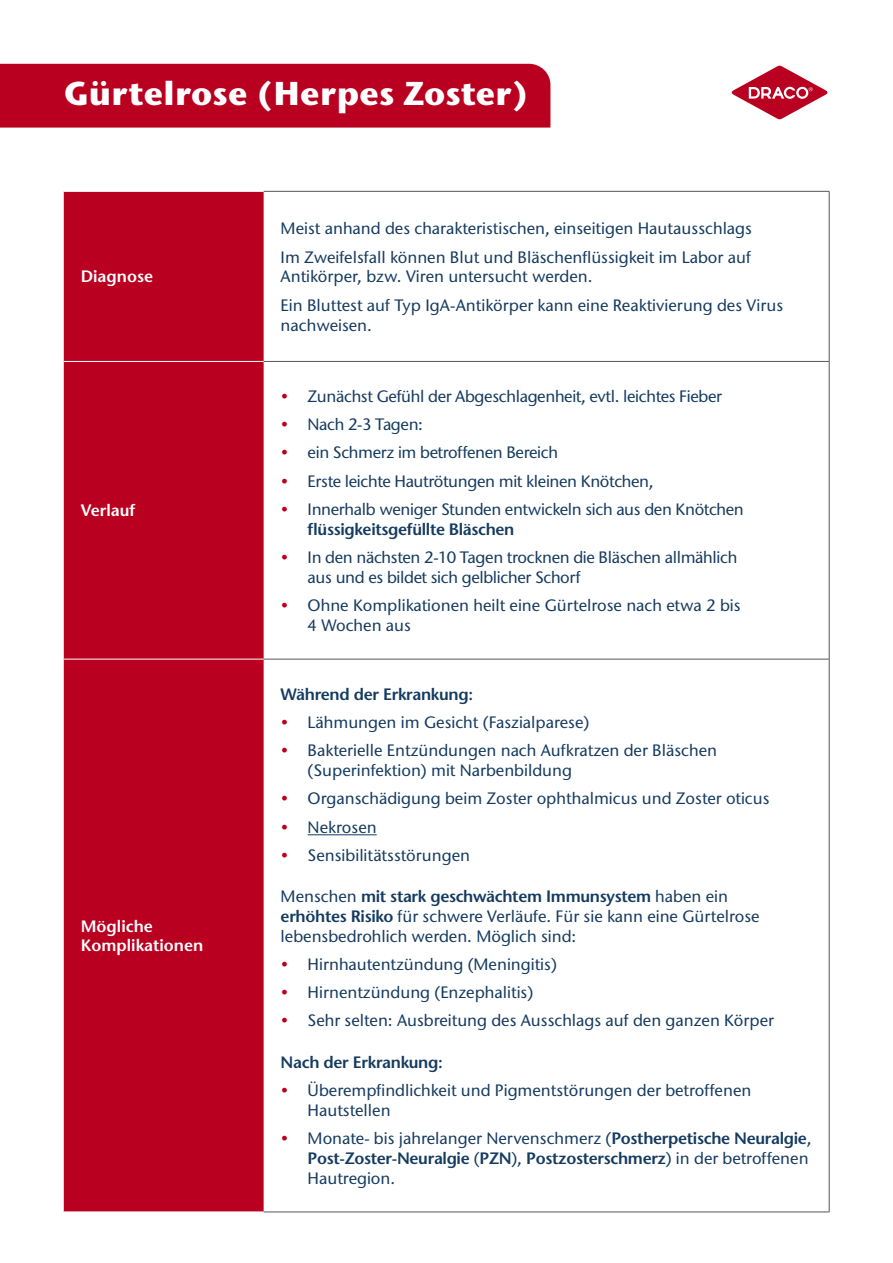
<style>
.page{position:relative;width:893px;height:1263px;background:#fff}
.page>*{position:absolute;margin:0;border:0;box-sizing:border-box;transform-origin:0 0}
.t1{font:700 33px "Stone Sans ITC Std";letter-spacing:.01em;color:#fff}
.t2{font:500 16.5px/19.8px "Stone Sans ITC Std";color:#153b60}
.t3{font:500 16.5px/19.8px "Stone Sans ITC Std";letter-spacing:-.02em;color:#153b60}
.t4{font:600 16.5px "Stone Sans Std";letter-spacing:-.02em;color:#153b60}
.t5{font:600 16.5px/19.8px "Stone Sans Std";color:#fff}
.s1{color:#ba0020}
.s2{font-family:"Stone Sans ITC Std";font-weight:500}
.s3{font-family:"Stone Sans Std";font-weight:600}
</style>
<div class="page">
<svg style="left:731px;top:65px;width:97px;height:55px"></svg>
<div style="left:64px;top:192px;width:200px;height:1020px;background:#ba0020"></div>
<hr style="left:264px;top:191px;width:565px;height:1px;background:#565656">
<hr style="left:829px;top:192px;width:1px;height:169px;background:#565656">
<hr style="left:264px;top:361px;width:565px;height:1px;background:#565656">
<hr style="left:829px;top:362px;width:1px;height:297px;background:#565656">
<hr style="left:264px;top:659px;width:565px;height:1px;background:#565656">
<hr style="left:829px;top:659px;width:1px;height:553px;background:#565656">
<hr style="left:264px;top:1212px;width:565px;height:1px;background:#565656">
<hr style="left:64px;top:361px;width:200px;height:1px;background:#fff">
<hr style="left:64px;top:659px;width:200px;height:1px;background:#fff">
<hr style="left:308px;top:834px;width:69px;height:1px;background:#153b60">
<div style="left:0;top:64px;width:550px;height:64px;background:#ba0020"></div>
<h1 class="t1" style="left:64px;top:72px;width:466px">Gürtelrose (Herpes Zoster)</h1>
<p class="t5" style="left:81px;top:267px;width:74px">Diagnose</p>
<p class="t5" style="left:81px;top:501px;width:56px">Verlauf</p>
<p class="t5" style="left:81px;top:916px;width:124px">Mögliche<br>Komplikationen</p>
<p class="t2" style="left:281px;top:214px;width:473px;line-height:28.3px">Meist anhand des charakteristischen, einseitigen Hautausschlags<br>Im Zweifelsfall können Blut und Bläschenflüssigkeit im Labor auf</p>
<p class="t2" style="left:281px;top:262px;width:504px;line-height:28.3px">Antikörper, bzw. Viren untersucht werden.<br>Ein Bluttest auf Typ IgA-Antikörper kann eine Reaktivierung des Virus</p>
<p class="t2" style="left:281px;top:315px;width:93px">nachweisen.</p>
<p class="t3" style="left:281px;top:386px;width:443px"><span class="s1">•</span> Zunächst Gefühl der Abgeschlagenheit, evtl. leichtes Fieber</p>
<p class="t3" style="left:281px;top:414px;width:144px"><span class="s1">•</span> Nach 2-3 Tagen:</p>
<p class="t3" style="left:281px;top:442px;width:279px"><span class="s1">•</span> ein Schmerz im betroffenen Bereich</p>
<p class="t3" style="left:281px;top:471px;width:374px"><span class="s1">•</span> Erste leichte Hautrötungen mit kleinen Knötchen,</p>
<p class="t3" style="left:281px;top:499px;width:465px"><span class="s1">•</span> Innerhalb weniger Stunden entwickeln sich aus den Knötchen</p>
<p class="t4" style="left:308px;top:519px;width:208px">flüssigkeitsgefüllte Bläschen</p>
<p class="t3" style="left:308px;top:547px;width:431px;text-indent:-27px"><span class="s1">•</span> In den nächsten 2-10 Tagen trocknen die Bläschen allmählich aus und es bildet sich gelblicher Schorf</p>
<p class="t2" style="left:308px;top:595px;width:434px;text-indent:-27px"><span class="s1">•</span> Ohne Komplikationen heilt eine Gürtelrose nach etwa 2 bis<br>4 Wochen aus</p>
<p class="t4" style="left:281px;top:684px;width:194px">Während der Erkrankung:</p>
<p class="t2" style="left:281px;top:712px;width:310px"><span class="s1">•</span> Lähmungen im Gesicht (Faszialparese)</p>
<p class="t2" style="left:308px;top:740px;width:411px;text-indent:-27px"><span class="s1">•</span> Bakterielle Entzündungen nach Aufkratzen der Bläschen (Superinfektion) mit Narbenbildung</p>
<p class="t2" style="left:281px;top:788px;width:490px"><span class="s1">•</span> Organschädigung beim Zoster ophthalmicus und Zoster oticus</p>
<p class="t2" style="left:281px;top:817px;width:98px"><span class="s1">•</span> Nekrosen</p>
<p class="t2" style="left:281px;top:845px;width:191px"><span class="s1">•</span> Sensibilitätsstörungen</p>
<p class="t4" style="left:281px;top:886px;width:449px"><span class="s2">Menschen</span> mit stark geschwächtem Immunsystem <span class="s2">haben ein</span></p>
<p class="t2" style="left:281px;top:906px;width:481px"><span class="s3">erhöhtes Risiko</span> für schwere Verläufe. Für sie kann eine Gürtelrose lebensbedrohlich werden. Möglich sind:</p>
<p class="t2" style="left:281px;top:954px;width:278px"><span class="s1">•</span> Hirnhautentzündung (Meningitis)</p>
<p class="t2" style="left:281px;top:982px;width:254px"><span class="s1">•</span> Hirnentzündung (Enzephalitis)</p>
<p class="t2" style="left:281px;top:1011px;width:495px"><span class="s1">•</span> Sehr selten: Ausbreitung des Ausschlags auf den ganzen Körper</p>
<p class="t4" style="left:281px;top:1052px;width:164px">Nach der Erkrankung:</p>
<p class="t2" style="left:308px;top:1080px;width:445px;text-indent:-27px"><span class="s1">•</span> Überempfindlichkeit und Pigmentstörungen der betroffenen<br>Hautstellen</p>
<p class="t2" style="left:281px;top:1128px;width:532px"><span class="s1">•</span> Monate- bis jahrelanger Nervenschmerz (<span class="s3">Postherpetische Neuralgie</span>,</p>
<p class="t4" style="left:308px;top:1148px;width:502px">Post-Zoster-Neuralgie <span class="s2">(</span>PZN<span class="s2">),</span> Postzosterschmerz<span class="s2">) in der betroffenen</span></p>
<p class="t2" style="left:308px;top:1168px;width:89px">Hautregion.</p>
</div>
